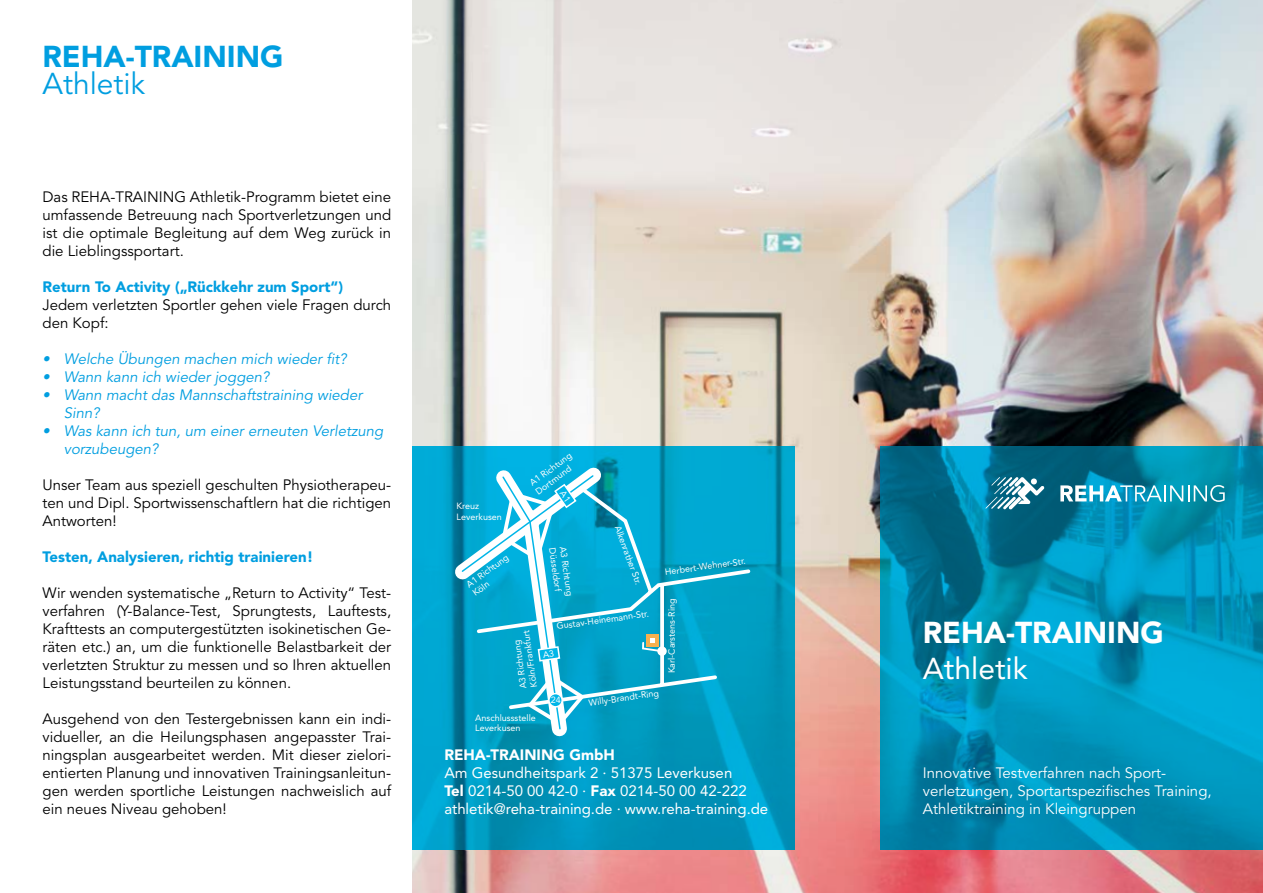
<style>
.page{position:relative;width:1263px;height:893px;background:#fff}
.page>*{position:absolute;margin:0;border:0;box-sizing:border-box;transform-origin:0 0}
.t1{font:900 30px "Avenir LT Std";color:#009ee0}
.t2{font:900 30px "Avenir LT Std";color:#fff}
.t3{font:30px "Avenir LT Std";color:#009ee0}
.t4{font:30px "Avenir LT Std";color:#fff}
.t5{font:15px/18px "Avenir LT Std";color:#000;text-align:justify}
.t6{font:italic 15px/18px "Avenir LT Std";color:#009ee0}
.t7{font:15px/18px "Avenir LT Std";color:#fff}
.t8{font:15px/18px "Avenir LT Std";color:#fff}
.t9{font:900 15px "Avenir LT Std";color:#009ee0}
.t10{font:900 15px "Avenir LT Std";color:#fff}
.t11{font:9px/10.5px "Avenir LT Std";color:#fff}
.s1{font-weight:900}
</style>
<div class="page">
<img style="left:412px;top:0;width:851px;height:893px">
<svg style="left:880px;top:446px;width:383px;height:404px;background:#008cb1"></svg>
<svg style="left:412px;top:446px;width:383px;height:404px;background:#009ac1"></svg>
<svg style="left:985px;top:477px;width:59px;height:32px"></svg>
<svg style="left:1060px;top:485px;width:165px;height:17px"></svg>
<svg style="left:441px;top:454px;width:173px;height:292px;background:#059ac1"></svg>
<svg style="left:595px;top:481px;width:158px;height:230px;background:#0ca6cb"></svg>
<svg style="left:657px;top:646px;width:10px;height:10px"></svg>
<div style="left:646px;top:634px;width:13px;height:12px;background:#f7b04e"></div>
<svg style="left:641px;top:638px;width:23px;height:15px"></svg>
<svg style="left:460px;top:474px;width:135px;height:256px"></svg>
<h1 class="t1" style="left:43px;top:39px;width:243px">REHA-TRAINING</h1>
<h1 class="t3" style="left:43px;top:67px;width:104px">Athletik</h1>
<p class="t5" style="left:43px;top:189px;width:350px">Das REHA-TRAINING Athletik-Programm bietet eine umfassende Betreuung nach Sportverletzungen und ist die optimale Begleitung auf dem Weg zurück in die Lieblingssportart.</p>
<p class="t9" style="left:43px;top:278px;width:302px">Return To Activity („Rückkehr zum Sport“)</p>
<p class="t5" style="left:43px;top:297px;width:350px">Jedem verletzten Sportler gehen viele Fragen durch den Kopf:</p>
<p class="t6" style="left:43px;top:351px;width:306px">• Welche Übungen machen mich wieder fit?</p>
<p class="t6" style="left:43px;top:369px;width:228px">• Wann kann ich wieder joggen?</p>
<p class="t6" style="left:64px;top:387px;width:300px;text-indent:-21px">• Wann macht das Mannschaftstraining wieder<br>Sinn?</p>
<p class="t6" style="left:64px;top:423px;width:321px;text-indent:-21px">• Was kann ich tun, um einer erneuten Verletzung vorzubeugen?</p>
<p class="t5" style="left:43px;top:477px;width:350px">Unser Team aus speziell geschulten Physiotherapeu&shy;ten und Dipl. Sportwissenschaftlern hat die richtigen Antworten!</p>
<p class="t9" style="left:43px;top:548px;width:272px">Testen, Analysieren, richtig trainieren!</p>
<p class="t5" style="left:43px;top:585px;width:350px">Wir wenden systematische „Return to Activity“ Test&shy;verfahren (Y-Balance-Test, Sprungtests, Lauftests, Krafttests an computergestützten isokinetischen Ge&shy;räten etc.) an, um die funktionelle Belastbarkeit der verletzten Struktur zu messen und so Ihren aktuellen Leistungsstand beurteilen zu können.</p>
<p class="t5" style="left:43px;top:711px;width:350px">Ausgehend von den Testergebnissen kann ein indi&shy;vidueller, an die Heilungsphasen angepasster Trai&shy;ningsplan ausgearbeitet werden. Mit dieser zielori&shy;entierten Planung und innovativen Trainingsanleitun&shy;gen werden sportliche Leistungen nachweislich auf ein neues Niveau gehoben!</p>
<p class="t11" style="left:457px;top:501px;width:47px">Kreuz<br>Leverkusen</p>
<p class="t11" style="left:527px;top:479px;width:51px;rotate:-36deg">A1 Richtung<br>Dortmund</p>
<p class="t11" style="left:568px;top:546px;width:51px;rotate:82deg">A3 Richtung</p>
<p class="t11" style="left:464px;top:581px;width:51px;rotate:-36deg">A1 Richtung<br>Köln</p>
<p class="t11" style="left:557px;top:547px;width:45px;rotate:82deg">Düsseldorf</p>
<p class="t11" style="left:622px;top:524px;width:64px;rotate:70deg">Alkenrather Str.</p>
<p class="t11" style="left:664px;top:567px;width:83px;rotate:-8deg">Herbert-Wehner-Str.</p>
<p class="t11" style="left:518px;top:690px;width:60px;rotate:-98deg">A3 Richtung<br>Köln/Frankfurt</p>
<p class="t11" style="left:475px;top:712px;width:62px">Anschlussstelle<br>Leverkusen</p>
<p class="t11" style="left:556px;top:621px;width:95px;rotate:-8deg">Gustav-Heinemann-Str.</p>
<p class="t11" style="left:551px;top:695px;width:12px">24</p>
<p class="t11" style="left:588px;top:698px;width:72px;rotate:-8deg">Willy-Brandt-Ring</p>
<p class="t11" style="left:666px;top:673px;width:76px;rotate:-90deg">Karl-Carstens-Ring</p>
<p class="t10" style="left:444px;top:746px;width:172px">REHA-TRAINING GmbH</p>
<p class="t7" style="left:444px;top:764px;width:325px">Am Gesundheitspark 2 · 51375 Leverkusen<br><span class="s1">Tel</span> 0214-50 00 42-0 · <span class="s1">Fax</span> 0214-50 00 42-222 athletik@reha-training.de · www.reha-training.de</p>
<h1 class="t2" style="left:923px;top:615px;width:243px">REHA-TRAINING</h1>
<h1 class="t4" style="left:923px;top:651px;width:106px">Athletik</h1>
<p class="t8" style="left:923px;top:765px;width:290px">Innovative Testverfahren nach Sport&shy;verletzungen, Sportartspezifisches Training,<br>Athletiktraining in Kleingruppen</p>
</div>
